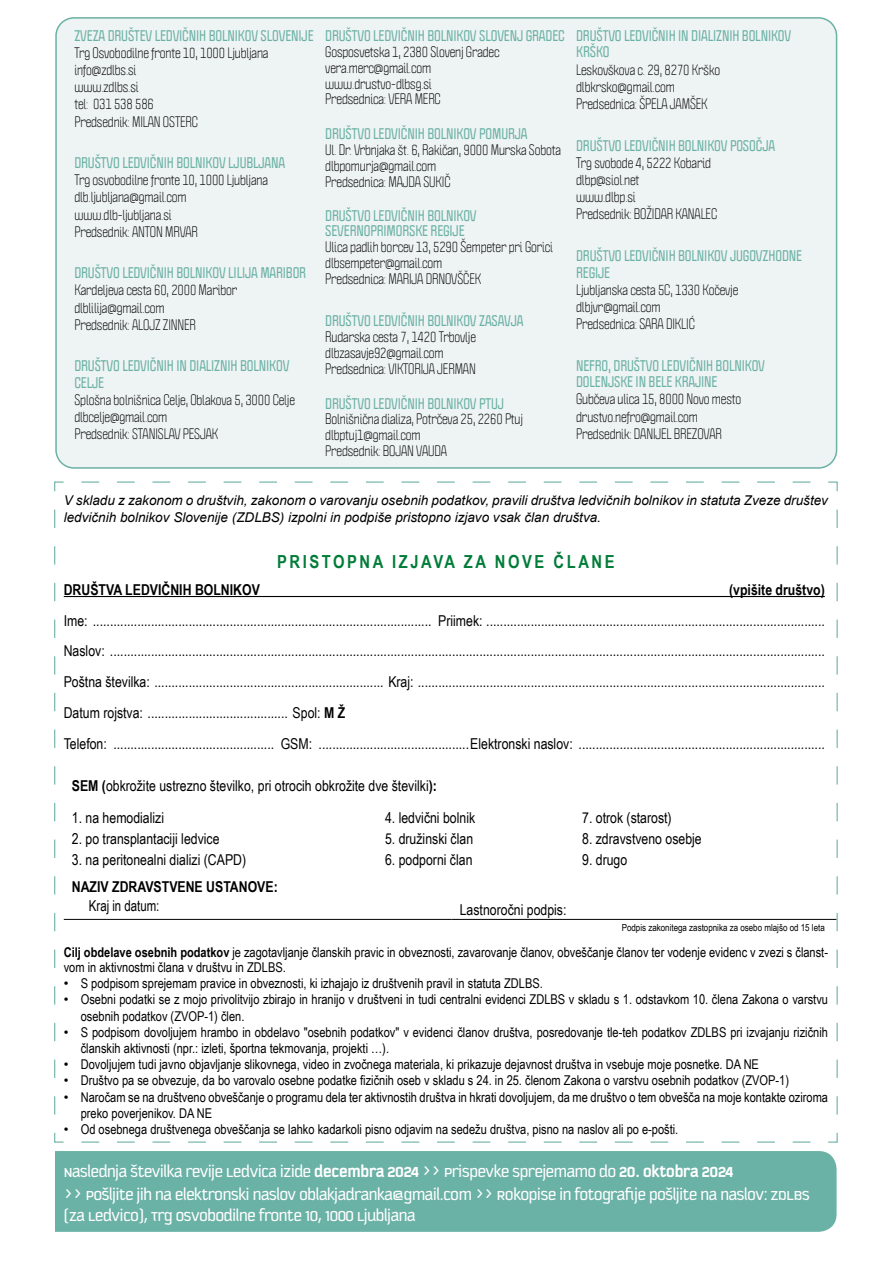
<style>
.page{position:relative;width:893px;height:1263px;background:#fff}
.page>*{position:absolute;margin:0;border:0;box-sizing:border-box;transform-origin:0 0}
.t1{font:18px/23.2px "Kautiva Pro";letter-spacing:-.01em;color:#fff}
.t2{font:700 18px "Arial Narrow";letter-spacing:.14em;color:#007c39}
.t3{font:15px/30.8px "Arial Narrow";color:#000}
.t4{font:700 15px "Arial Narrow";color:#000}
.t5{font:15px "Arial Narrow";color:#000;scale:.93 1}
.t6{font:13.5px/16.2px "Arial Narrow";color:#000}
.t7{font:700 13.5px/16.2px "Politica";letter-spacing:-.01em;color:#6ab1a6;scale:.92 1}
.t8{font:italic 13.5px/16.2px "Arial";color:#000}
.t9{font:13.2px/17.1px "Politica";letter-spacing:-.01em;color:#000;scale:.9 1}
.t10{font:9.75px "Arial Narrow";color:#000}
.s1{font-weight:700}
.s2{font-family:"Arial"}
.s3{font-family:"Politica";font-weight:700}
</style>
<div class="page">
<div style="left:55px;top:1151px;width:782px;height:81px;background:#6ab1a6"></div>
<svg style="left:54px;top:481px;width:784px;height:662px"></svg>
<div style="left:56px;top:18px;width:781px;height:450px;background:#eef3f3;border-radius:18px"></div>
<div style="left:55px;top:17px;width:782px;height:452px;border:2px solid #6ab1a6;border-radius:18px"></div>
<p class="t7" style="left:74px;top:27px;width:261px">ZVEZA DRUŠTEV LEDVIČNIH BOLNIKOV SLOVENIJE</p>
<p class="t9" style="left:74px;top:44px;width:217px">Trg Osvobodilne fronte 10, 1000 Ljubljana info@zdlbs.si<br>www.zdlbs.si<br>tel: 031 538 586<br>Predsednik: MILAN OSTERC</p>
<p class="t7" style="left:74px;top:154px;width:231px">DRUŠTVO LEDVIČNIH BOLNIKOV LJUBLJANA</p>
<p class="t9" style="left:74px;top:171px;width:217px">Trg osvobodilne fronte 10, 1000 Ljubljana dlb.ljubljana@gmail.com www.dlb-ljubljana.si<br>Predsednik: ANTON MRVAR</p>
<p class="t7" style="left:74px;top:264px;width:253px">DRUŠTVO LEDVIČNIH BOLNIKOV LILIJA MARIBOR</p>
<p class="t9" style="left:74px;top:281px;width:183px">Kardeljeva cesta 60, 2000 Maribor dlblilija@gmail.com<br>Predsednik: ALOJZ ZINNER</p>
<p class="t7" style="left:74px;top:357px;width:235px">DRUŠTVO LEDVIČNIH IN DIALIZNIH BOLNIKOV<br>CELJE</p>
<p class="t9" style="left:74px;top:390px;width:247px">Splošna bolnišnica Celje, Oblakova 5, 3000 Celje dlbcelje@gmail.com<br>Predsednik: STANISLAV PESJAK</p>
<p class="t7" style="left:325px;top:27px;width:262px">DRUŠTVO LEDVIČNIH BOLNIKOV SLOVENJ GRADEC</p>
<p class="t9" style="left:325px;top:43px;width:195px;line-height:15.8px">Gosposvetska 1, 2380 Slovenj Gradec vera.merc@gmail.com www.drustvo-dlbsg.si<br>Predsednica: VERA MERC</p>
<p class="t7" style="left:325px;top:125px;width:221px">DRUŠTVO LEDVIČNIH BOLNIKOV POMURJA</p>
<p class="t9" style="left:325px;top:141px;width:263px;line-height:15.8px">Ul. Dr. Vrbnjaka št. 6, Rakičan, 9000 Murska Sobota dlbpomurja@gmail.com<br>Predsednica: MAJDA SUKIČ</p>
<p class="t7" style="left:325px;top:208px;width:166px;line-height:14.9px">DRUŠTVO LEDVIČNIH BOLNIKOV<br>SEVERNOPRIMORSKE REGIJE</p>
<p class="t9" style="left:325px;top:238px;width:254px;line-height:15.8px">Ulica padlih borcev 13, 5290 Šempeter pri Gorici dlbsempeter@gmail.com<br>Predsednica: MARIJA DRNOVŠČEK</p>
<p class="t7" style="left:325px;top:312px;width:217px">DRUŠTVO LEDVIČNIH BOLNIKOV ZASAVJA</p>
<p class="t9" style="left:325px;top:328px;width:169px;line-height:15.8px">Rudarska cesta 7, 1420 Trbovlje dlbzasavje92@gmail.com<br>Predsednica: VIKTORIJA JERMAN</p>
<p class="t7" style="left:325px;top:394px;width:196px">DRUŠTVO LEDVIČNIH BOLNIKOV PTUJ</p>
<p class="t9" style="left:325px;top:410px;width:221px;line-height:15.8px">Bolnišnična dializa, Potrčeva 25, 2260 Ptuj dlbptuj1@gmail.com<br>Predsednik: BOJAN VAUDA</p>
<p class="t7" style="left:576px;top:27px;width:235px">DRUŠTVO LEDVIČNIH IN DIALIZNIH BOLNIKOV<br>KRŠKO</p>
<p class="t9" style="left:576px;top:60px;width:161px">Leskovškova c. 29, 8270 Krško dlbkrsko@gmail.com<br>Predsednica: ŠPELA JAMŠEK</p>
<p class="t7" style="left:576px;top:137px;width:218px">DRUŠTVO LEDVIČNIH BOLNIKOV POSOČJA</p>
<p class="t9" style="left:576px;top:153px;width:158px">Trg svobode 4, 5222 Kobarid dlbp@siol.net<br>www.dlbp.si<br>Predsednik: BOŽIDAR KANALEC</p>
<p class="t7" style="left:576px;top:247px;width:247px">DRUŠTVO LEDVIČNIH BOLNIKOV JUGOVZHODNE<br>REGIJE</p>
<p class="t9" style="left:576px;top:280px;width:182px">Ljubljanska cesta 5C, 1330 Kočevje dlbjvr@gmail.com<br>Predsednica: SARA DIKLIĆ</p>
<p class="t7" style="left:576px;top:357px;width:207px">NEFRO, DRUŠTVO LEDVIČNIH BOLNIKOV<br>DOLENJSKE IN BELE KRAJINE</p>
<p class="t9" style="left:576px;top:390px;width:185px">Gubčeva ulica 15, 8000 Novo mesto drustvo.nefro@gmail.com<br>Predsednik: DANIJEL BREZOVAR</p>
<p class="t8" style="left:64px;top:493px;width:766px">V skladu z zakonom o društvih, zakonom o varovanju osebnih podatkov, pravili društva ledvičnih bolnikov in statuta Zveze društev ledvičnih bolnikov Slovenije (ZDLBS) izpolni in podpiše pristopno izjavo vsak član društva.</p>
<p class="t2" style="left:277px;top:548px;width:339px">PRISTOPNA IZJAVA ZA NOVE ČLANE</p>
<p class="t4" style="left:64px;top:578px;width:198px">DRUŠTVA LEDVIČNIH BOLNIKOV</p>
<p class="t4" style="left:722px;top:578px;width:104px">_(vpišite društvo)</p>
<p class="t3" style="left:64px;top:604px;width:763px">Ime: ................................................................................................... Priimek: ...................................................................................................<br>Naslov: .................................................................................................................................................................................................................<br>Poštna številka: ................................................................... Kraj: .......................................................................................................................<br>Datum rojstva: ......................................... Spol: <span class="s1">M Ž<br></span>Telefon: ............................................... GSM: ............................................Elektronski naslov: ........................................................................</p>
<p class="t3" style="left:72px;top:770px;width:367px"><span class="s1">SEM (</span>obkrožite ustrezno številko, pri otrocih obkrožite dve številki<span class="s1">):</span></p>
<p class="t3" style="left:72px;top:802px;width:94px">1. na hemodializi</p>
<p class="t3" style="left:385px;top:802px;width:92px">4. ledvični bolnik</p>
<p class="t3" style="left:582px;top:802px;width:91px">7. otrok (starost)</p>
<p class="t3" style="left:72px;top:823px;width:149px">2. po transplantaciji ledvice</p>
<p class="t3" style="left:385px;top:823px;width:90px">5. družinski član</p>
<p class="t3" style="left:582px;top:823px;width:121px">8. zdravstveno osebje</p>
<p class="t3" style="left:72px;top:844px;width:176px">3. na peritonealni dializi (CAPD)</p>
<p class="t3" style="left:385px;top:844px;width:89px">6. podporni član</p>
<p class="t3" style="left:582px;top:844px;width:47px">9. drugo</p>
<p class="t4" style="left:72px;top:875px;width:207px">NAZIV ZDRAVSTVENE USTANOVE:</p>
<p class="t5" style="left:89px;top:895px;width:77px">Kraj in datum:</p>
<p class="t3" style="left:460px;top:894px;width:108px">Lastnoročni podpis:</p>
<p class="t10" style="left:622px;top:921px;width:205px">Podpis zakonitega zastopnika za osebo mlajšo od 15 leta</p>
<p class="t6" style="left:64px;top:944px;width:766px;line-height:14.9px"><span class="s1">Cilj obdelave osebnih podatkov</span> je zagotavljanje članskih pravic in obveznosti, zavarovanje članov, obveščanje članov ter vodenje evidenc v zvezi s članst&shy;vom in aktivnostmi člana v društvu in ZDLBS.</p>
<p class="t6" style="left:64px;top:975px;width:481px"><span class="s2">•</span> S podpisom sprejemam pravice in obveznosti, ki izhajajo iz društvenih pravil in statuta ZDLBS.</p>
<p class="t6" style="left:81px;top:991px;width:749px;text-indent:-17px"><span class="s2">•</span> Osebni podatki se z mojo privolitvijo zbirajo in hranijo v društveni in tudi centralni evidenci ZDLBS v skladu s 1. odstavkom 10. člena Zakona o varstvu osebnih podatkov (ZVOP-1) člen.</p>
<p class="t6" style="left:81px;top:1023px;width:749px;text-indent:-17px"><span class="s2">•</span> S podpisom dovoljujem hrambo in obdelavo "osebnih podatkov" v evidenci članov društva, posredovanje tle-teh podatkov ZDLBS pri izvajanju rizičnih članskih aktivnosti (npr.: izleti, športna tekmovanja, projekti …).</p>
<p class="t6" style="left:64px;top:1056px;width:697px"><span class="s2">•</span> Dovoljujem tudi javno objavljanje slikovnega, video in zvočnega materiala, ki prikazuje dejavnost društva in vsebuje moje posnetke. DA NE</p>
<p class="t6" style="left:64px;top:1072px;width:727px"><span class="s2">•</span> Društvo pa se obvezuje, da bo varovalo osebne podatke fizičnih oseb v skladu s 24. in 25. členom Zakona o varstvu osebnih podatkov (ZVOP-1)</p>
<p class="t6" style="left:81px;top:1088px;width:749px;text-indent:-17px"><span class="s2">•</span> Naročam se na društveno obveščanje o programu dela ter aktivnostih društva in hkrati dovoljujem, da me društvo o tem obvešča na moje kontakte oziroma preko poverjenikov. DA NE</p>
<p class="t6" style="left:64px;top:1120px;width:616px"><span class="s2">•</span> Od osebnega društvenega obveščanja se lahko kadarkoli pisno odjavim na sedežu društva, pisno na naslov ali po e-pošti.</p>
<p class="t1" style="left:64px;top:1159px;width:747px">Naslednja številka revije Ledvica izide <span class="s1">decembra 2024</span> <span class="s3">&gt;&gt;</span> Prispevke sprejemamo do <span class="s1">20. oktobra 2024<br></span><span class="s3">&gt;&gt;</span> Pošljite jih na elektronski naslov oblakjadranka@gmail.com <span class="s3">&gt;&gt;</span> Rokopise in fotografije pošljite na naslov: ZDLBS</p>
<p class="t1" style="left:64px;top:1204px;width:353px">(za Ledvico), Trg Osvobodilne fronte 10, 1000 Ljubljana</p>
</div>
